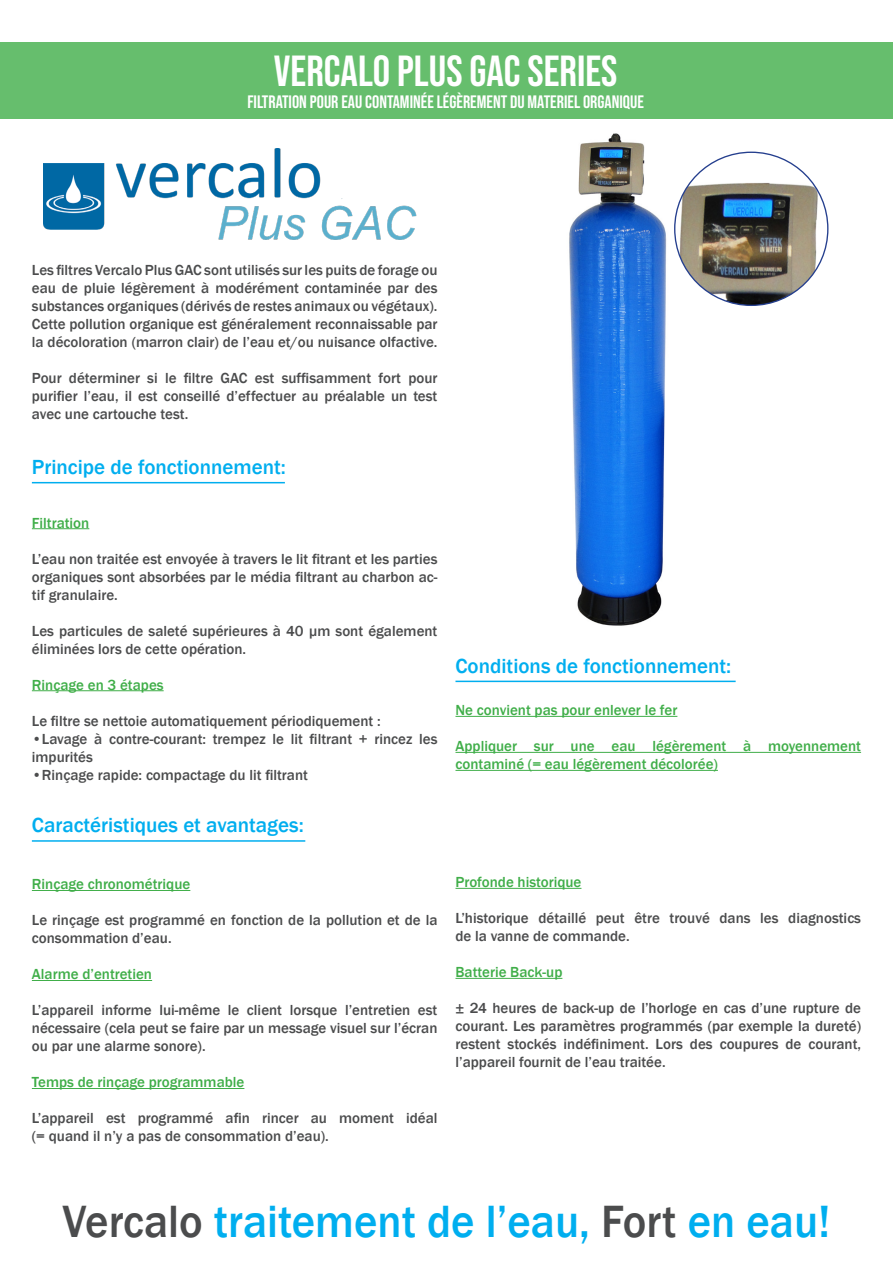
<style>
.page{position:relative;width:893px;height:1263px;background:#fff}
.page>*{position:absolute;margin:0;border:0;box-sizing:border-box;transform-origin:0 0}
.t1{font:500 46.5px "Franklin Gothic";color:#00aeef;scale:.96 1}
.t2{font:43.5px "Bebas Neue";color:#fff}
.t3{font:500 21px "Franklin Gothic";color:#00aeef}
.t4{font:18px "Bebas Neue";color:#fff}
.t5{font:500 15px/18px "Franklin Gothic";color:#4b4c4d;text-align:justify}
.t6{font:500 15px/18px "Franklin Gothic";color:#40ae49}
.s1{color:#4b4c4d}
</style>
<div class="page">
<img style="left:43px;top:149px;width:374px;height:91px">
<img style="left:569px;top:133px;width:98px;height:493px">
<div style="left:0;top:43px;width:893px;height:76px;background:#66be6d"></div>
<hr style="left:32px;top:890px;width:158px;height:1px;background:#40ae49">
<hr style="left:32px;top:980px;width:120px;height:1px;background:#40ae49">
<hr style="left:32px;top:1088px;width:212px;height:1px;background:#40ae49">
<hr style="left:32px;top:528px;width:57px;height:1px;background:#40ae49">
<hr style="left:32px;top:690px;width:132px;height:1px;background:#40ae49">
<hr style="left:32px;top:840px;width:273px;height:2px;background:#00aeef">
<img style="left:675px;top:171px;width:147px;height:134px">
<hr style="left:32px;top:482px;width:253px;height:1px;background:#00aeef">
<hr style="left:455px;top:888px;width:126px;height:1px;background:#40ae49">
<hr style="left:455px;top:978px;width:107px;height:1px;background:#40ae49">
<hr style="left:455px;top:681px;width:281px;height:1px;background:#00aeef">
<hr style="left:455px;top:716px;width:222px;height:1px;background:#40ae49">
<hr style="left:455px;top:752px;width:406px;height:1px;background:#40ae49">
<hr style="left:455px;top:770px;width:263px;height:1px;background:#40ae49">
<p class="t2" style="left:274px;top:47px;width:345px">VERCALO PLUS GAC SERIES</p>
<p class="t4" style="left:247px;top:91px;width:398px">FILTRATION POUR EAU CONTAMINÉE LÉGÈREMENT DU MATERIEL ORGANIQUE</p>
<p class="t5" style="left:32px;top:261px;width:407px">Les filtres Vercalo Plus GAC sont utilisés sur les puits de forage ou eau de pluie légèrement à modérément contaminée par des substances organiques (dérivés de restes animaux ou végétaux).<br>Cette pollution organique est généralement reconnaissable par la décoloration (marron clair) de l’eau et/ou nuisance olfactive.</p>
<p class="t5" style="left:32px;top:369px;width:407px">Pour déterminer si le filtre GAC est suffisamment fort pour purifier l’eau, il est conseillé d’effectuer au préalable un test avec une cartouche test.</p>
<p class="t3" style="left:32px;top:454px;width:255px">Principe de fonctionnement:</p>
<p class="t6" style="left:32px;top:514px;width:59px">Filtration</p>
<p class="t5" style="left:32px;top:550px;width:407px">L’eau non traitée est envoyée à travers le lit fitrant et les parties organiques sont absorbées par le média filtrant au charbon ac&shy;tif granulaire.</p>
<p class="t5" style="left:32px;top:622px;width:407px">Les particules de saleté supérieures à 40 µm sont également éliminées lors de cette opération.</p>
<p class="t6" style="left:32px;top:676px;width:133px">Rinçage en 3 étapes</p>
<p class="t5" style="left:32px;top:712px;width:350px">Le filtre se nettoie automatiquement périodiquement :</p>
<p class="t5" style="left:32px;top:730px;width:407px">•Lavage à contre-courant: trempez le lit filtrant + rincez les impurités</p>
<p class="t5" style="left:32px;top:766px;width:278px">•Rinçage rapide: compactage du lit filtrant</p>
<p class="t3" style="left:32px;top:812px;width:273px">Caractéristiques et avantages:</p>
<p class="t6" style="left:32px;top:875px;width:160px">Rinçage chronométrique</p>
<p class="t5" style="left:32px;top:911px;width:407px">Le rinçage est programmé en fonction de la pollution et de la consommation d’eau.</p>
<p class="t6" style="left:32px;top:965px;width:122px">Alarme d’entretien</p>
<p class="t5" style="left:32px;top:1001px;width:407px">L’appareil informe lui-même le client lorsque l’entretien est nécessaire (cela peut se faire par un message visuel sur l’écran ou par une alarme sonore).</p>
<p class="t6" style="left:32px;top:1073px;width:214px">Temps de rinçage programmable</p>
<p class="t5" style="left:32px;top:1109px;width:407px">L’appareil est programmé afin rincer au moment idéal (= quand il n’y a pas de consommation d’eau).</p>
<p class="t3" style="left:455px;top:653px;width:277px">Conditions de fonctionnement:</p>
<p class="t6" style="left:455px;top:701px;width:223px">Ne convient pas pour enlever le fer</p>
<p class="t6" style="left:455px;top:737px;width:407px">Appliquer sur une eau légèrement à moyennement contaminé (= eau légèrement décolorée)</p>
<p class="t6" style="left:455px;top:873px;width:127px">Profonde historique</p>
<p class="t5" style="left:455px;top:909px;width:407px">L’historique détaillé peut être trouvé dans les diagnostics de la vanne de commande.</p>
<p class="t6" style="left:455px;top:963px;width:108px">Batterie Back-up</p>
<p class="t5" style="left:455px;top:999px;width:407px">± 24 heures de back-up de l’horloge en cas d’une rupture de courant. Les paramètres programmés (par exemple la dureté) restent stockés indéfiniment. Lors des coupures de courant, l’appareil fournit de l’eau traitée.</p>
<p class="t1" style="left:63px;top:1192px;width:801px"><span class="s1">Vercalo</span> traitement de l’eau, <span class="s1">Fort</span> en eau!</p>
</div>
